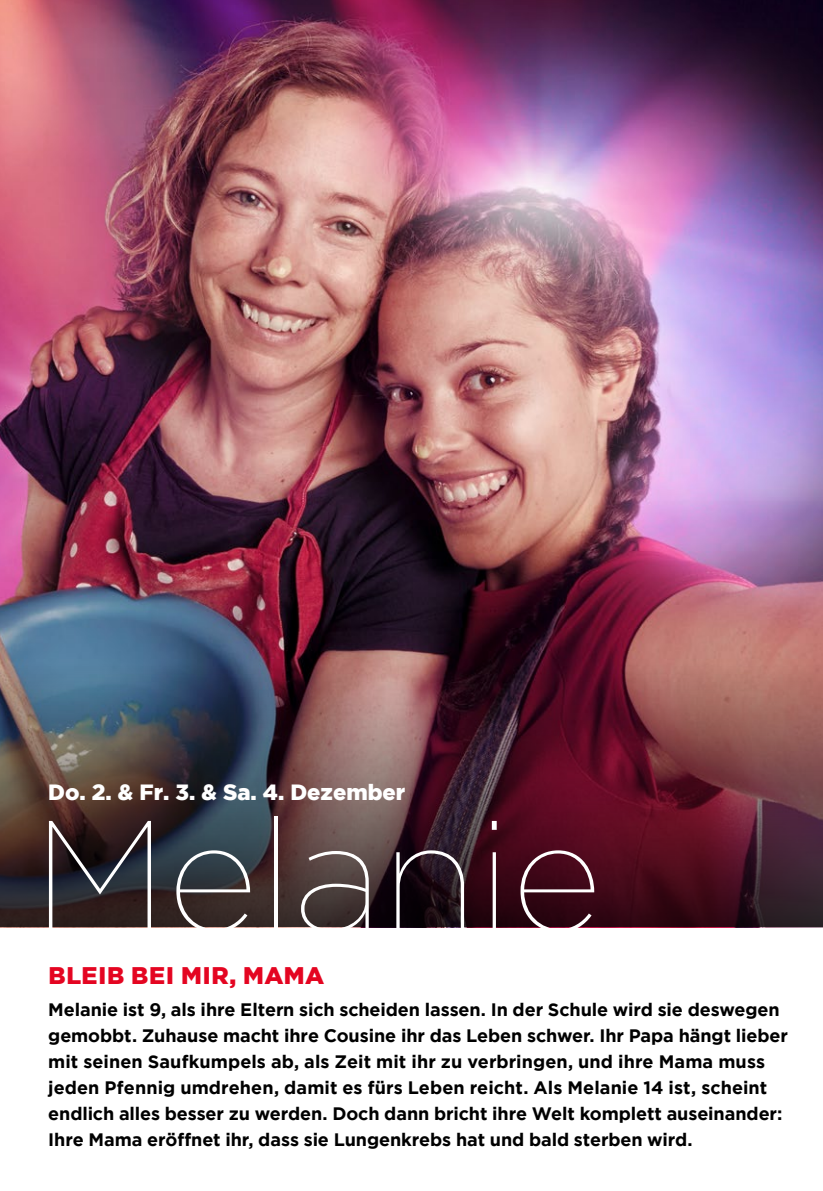
<style>
.page{position:relative;width:823px;height:1191px;background:#fff}
.page>*{position:absolute;margin:0;border:0;box-sizing:border-box;transform-origin:0 0}
.t1{font:100 156.6px "Gotham";color:#fff}
.t2{font:900 24px "Gotham";letter-spacing:.035em;color:#e40521}
.t3{font:900 22px "Gotham";color:#fff}
.t4{font:700 18px/26px "Gotham";letter-spacing:-.005em;color:#000}
</style>
<div class="page">
<img style="left:0;top:0;width:822px;height:610px">
<img style="left:0;top:610px;width:822px;height:317px">
<p class="t3" style="left:48px;top:779px;width:358px">Do. 2. &amp; Fr. 3. &amp; Sa. 4. Dezember</p>
<h1 class="t1" style="left:33px;top:779px;width:571px">Melanie</h1>
<h2 class="t2" style="left:48px;top:961px;width:277px">BLEIB BEI MIR, MAMA</h2>
<p class="t4" style="left:48px;top:995px;width:740px">Melanie ist 9, als ihre Eltern sich scheiden lassen. In der Schule wird sie deswegen gemobbt. Zuhause macht ihre Cousine ihr das Leben schwer. Ihr Papa hängt lieber mit seinen Saufkumpels ab, als Zeit mit ihr zu verbringen, und ihre Mama muss jeden Pfennig umdrehen, damit es fürs Leben reicht. Als Melanie 14 ist, scheint endlich alles besser zu werden. Doch dann bricht ihre Welt komplett auseinander:<br>Ihre Mama eröffnet ihr, dass sie Lungenkrebs hat und bald sterben wird.</p>
</div>
